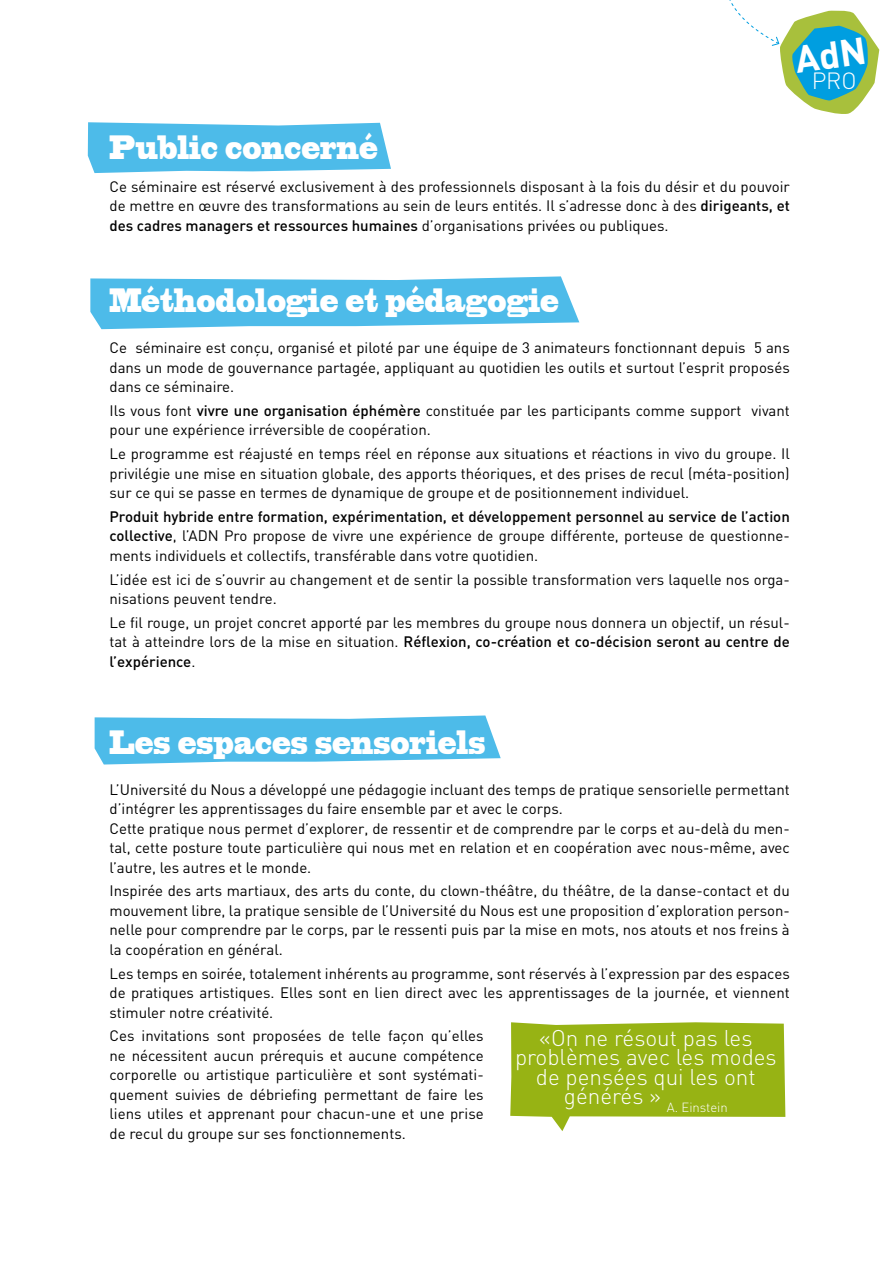
<style>
.page{position:relative;width:893px;height:1263px;background:#fff}
.page>*{position:absolute;margin:0;border:0;box-sizing:border-box;transform-origin:0 0}
.t1{font:31.5px "Blackoak Std";color:#fff;scale:.45 1}
.t2{font:300 23.25px "DIN";color:#fff}
.t3{font:300 22.5px/19.5px "DIN";color:#fff;text-align:center}
.t4{font:15px/19.5px "DIN";color:#000;text-align:justify}
.t5{font:300 13.05px "DIN";color:#fff}
.s1{font-weight:500}
</style>
<div class="page">
<svg style="left:88px;top:122px;width:303px;height:51px;background:#5ec1eb"></svg>
<svg style="left:90px;top:276px;width:489px;height:53px;background:#64c4eb"></svg>
<svg style="left:95px;top:715px;width:406px;height:49px;background:#63c3eb"></svg>
<svg style="left:510px;top:1022px;width:275px;height:109px;background:#a6be36"></svg>
<svg style="left:729px;top:0;width:150px;height:114px"></svg>
<h1 class="t1" style="left:109px;top:127px;width:598px">Public concerné</h1>
<p class="t4" style="left:109px;top:176px;width:682px">Ce séminaire est réservé exclusivement à des professionnels disposant à la fois du désir et du pouvoir de mettre en œuvre des transformations au sein de leurs entités. Il s’adresse donc à des <span class="s1">dirigeants, et des cadres managers et ressources humaines</span> d’organisations privées ou publiques.</p>
<h1 class="t1" style="left:109px;top:280px;width:1000px">Méthodologie et pédagogie</h1>
<p class="t4" style="left:109px;top:338px;width:682px">Ce séminaire est conçu, organisé et piloté par une équipe de 3 animateurs fonctionnant depuis 5 ans dans un mode de gouvernance partagée, appliquant au quotidien les outils et surtout l’esprit proposés dans ce séminaire.</p>
<p class="t4" style="left:109px;top:400px;width:682px">Ils vous font <span class="s1">vivre une organisation éphémère</span> constituée par les participants comme support vivant pour une expérience irréversible de coopération.</p>
<p class="t4" style="left:109px;top:444px;width:682px">Le programme est réajusté en temps réel en réponse aux situations et réactions in vivo du groupe. Il privilégie une mise en situation globale, des apports théoriques, et des prises de recul (méta-position) sur ce qui se passe en termes de dynamique de groupe et de positionnement individuel.</p>
<p class="t4" style="left:109px;top:506px;width:682px"><span class="s1">Produit hybride entre formation, expérimentation, et développement personnel au service de l’action collective</span>, l’ADN Pro propose de vivre une expérience de groupe différente, porteuse de questionne&shy;ments individuels et collectifs, transférable dans votre quotidien.</p>
<p class="t4" style="left:109px;top:569px;width:682px">L’idée est ici de s’ouvrir au changement et de sentir la possible transformation vers laquelle nos orga&shy;nisations peuvent tendre.</p>
<p class="t4" style="left:109px;top:612px;width:682px">Le fil rouge, un projet concret apporté par les membres du groupe nous donnera un objectif, un résul&shy;tat à atteindre lors de la mise en situation. <span class="s1">Réflexion, co-création et co-décision seront au centre de l’expérience</span>.</p>
<h1 class="t1" style="left:109px;top:721px;width:837px">Les espaces sensoriels</h1>
<p class="t4" style="left:109px;top:779px;width:682px;text-align:left">L’Université du Nous a développé une pédagogie incluant des temps de pratique sensorielle permettant d’intégrer les apprentissages du faire ensemble par et avec le corps.<br>Cette pratique nous permet d’explorer, de ressentir et de comprendre par le corps et au-delà du men&shy;tal, cette posture toute particulière qui nous met en relation et en coopération avec nous-même, avec l’autre, les autres et le monde.</p>
<p class="t4" style="left:109px;top:881px;width:682px">Inspirée des arts martiaux, des arts du conte, du clown-théâtre, du théâtre, de la danse-contact et du mouvement libre, la pratique sensible de l’Université du Nous est une proposition d’exploration person&shy;nelle pour comprendre par le corps, par le ressenti puis par la mise en mots, nos atouts et nos freins à la coopération en général.</p>
<p class="t4" style="left:109px;top:963px;width:682px">Les temps en soirée, totalement inhérents au programme, sont réservés à l’expression par des espaces de pratiques artistiques. Elles sont en lien direct avec les apprentissages de la journée, et viennent stimuler notre créativité.</p>
<p class="t4" style="left:109px;top:1026px;width:376px">Ces invitations sont proposées de telle façon qu’elles ne nécessitent aucun prérequis et aucune compétence corporelle ou artistique particulière et sont systémati&shy;quement suivies de débriefing permettant de faire les liens utiles et apprenant pour chacun-une et une prise de recul du groupe sur ses fonctionnements.</p>
<h3 class="t3" style="left:515px;top:1027px;width:263px">«On ne résout pas les problèmes avec les modes de pensées qui les ont</h3>
<p class="t5" style="left:564px;top:1099px;width:165px"><sup>générés</sup> <sup>»</sup> A. Einstein</p>
<h2 class="t2" style="left:812px;top:66px;width:47px">PRO</h2>
</div>
